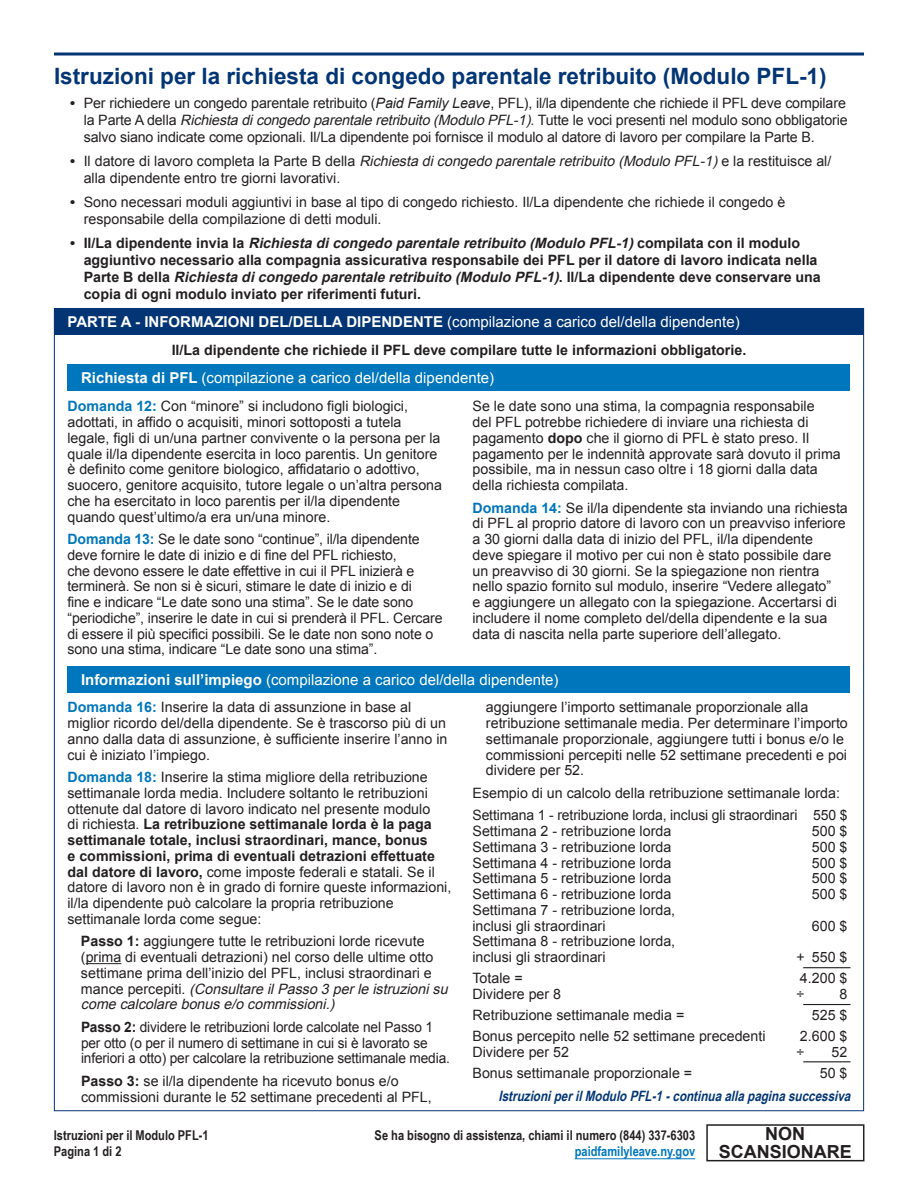
<style>
.page{position:relative;width:918px;height:1188px;background:#fff}
.page>*{position:absolute;margin:0;border:0;box-sizing:border-box;transform-origin:0 0}
.t1{font:700 22.5px "Arial";color:#033574}
.Bullets___Bold_-_Black{font:700 18px/18px "Arial";color:#231f20;text-align:center}
.Sections{font:15px "Arial";color:#fff}
.t2{font:14.25px/15.8px "Arial";color:#231f20}
.Bullets___Bold_-_Black-2{font:700 14.25px/17.1px "Arial";color:#231f20}
.t3{font:14.25px/15.8px "Arial";color:#231f20;scale:.96 1}
.Forms_Italic{font:italic 700 14.25px "Arial Narrow";color:#033574}
.Assistance{font:700 13.5px "Arial Narrow";color:#231f20}
.Page{font:700 13.5px "Arial Narrow";color:#231f20}
.Assistance-2{font:700 13.5px "Arial Narrow";color:#0076bc}
.s1{font-weight:700}
.s2{font-style:italic}
.s3{font-weight:700;color:#0076bc}
</style>
<div class="page">
<div style="left:54px;top:308px;width:810px;height:27px;background:#033574"></div>
<div style="left:68px;top:364px;width:782px;height:27px;background:#0076bc"></div>
<div style="left:68px;top:666px;width:782px;height:27px;background:#0076bc"></div>
<hr style="left:86px;top:963px;width:35px;height:1px;background:#231f20">
<svg style="left:54px;top:52px;width:810px;height:4px;background:#416796"></svg>
<div style="left:706px;top:1124px;width:158px;height:37px;border:2px solid #231f20"></div>
<hr style="left:803px;top:967px;width:47px;height:1px;background:#231f20">
<hr style="left:803px;top:1004px;width:47px;height:1px;background:#231f20">
<hr style="left:803px;top:1061px;width:47px;height:1px;background:#231f20">
<hr style="left:575px;top:1159px;width:120px;height:1px;background:#0076bc">
<h1 class="t1" style="left:54px;top:61px;width:774px">Istruzioni per la richiesta di congedo parentale retribuito (Modulo PFL-1)</h1>
<p class="t2" style="left:84px;top:94px;width:765px;line-height:17.1px;text-indent:-13px"><span class="s1">•</span> Per richiedere un congedo parentale retribuito (<span class="s2">Paid Family Leave</span>, PFL), il/la dipendente che richiede il PFL deve compilare la Parte A della <span class="s2">Richiesta dicongedo parentale retribuito (Modulo PFL-1)</span>. Tutte le voci presenti nel modulo sono obbligatorie salvo siano indicate come opzionali. Il/La dipendente poi fornisce il modulo al datore di lavoro per compilare la Parte B.</p>
<p class="t2" style="left:84px;top:152px;width:749px;line-height:17.1px;text-indent:-14px"><span class="s1">•</span> I l d a to re d i l a vo ro co m p l e ta l a P a rte B d e l l a <span class="s2">Richiesta dicongedo parentale retribuito (Modulo PFL-1)</span>e l a re s t i t u i s ce a l / alla dipendente entro tre giorni lavorativi.</p>
<p class="t2" style="left:84px;top:193px;width:703px;line-height:17.1px;text-indent:-14px"><span class="s1">•</span> Sono necessari moduli aggiuntivi in base al tipo di congedo richiesto. Il/La dipendente che richiede il congedo è responsabile della compilazione di detti moduli.</p>
<p class="Bullets___Bold_-_Black-2" style="left:84px;top:235px;width:739px;text-indent:-13px">• I l / L a d i p e n d e n t e i n v i a l a <span class="s2">Richiesta dicongedo parentale retribuito (Modulo PFL-1)</span>c o m p i l a t a c o n i l m o d u l o aggiuntivo necessario alla compagnia assicurativa responsabile dei PFL per il datore di lavoro indicata nella P a rt e B d e l l a <span class="s2">Richiesta dicongedo parentale retribuito (Modulo PFL-1)</span>. I l / L a d i p e n d e n t e d e v e c o n s e rv a re u n a copia di ogni modulo inviato per riferimenti futuri.</p>
<p class="Sections" style="left:68px;top:312px;width:674px"><span class="s1">PARTE A - INFORMAZIONI DEL/DELLA DIPENDENTE</span> (compilazione a carico del/della dipendente)</p>
<p class="Bullets___Bold_-_Black-2" style="left:172px;top:342px;width:576px">Il/La dipendente che richiede il PFL deve compilare tutte le informazioni obbligatorie.</p>
<p class="Sections" style="left:81px;top:367px;width:415px"><span class="s1">Richiesta di PFL</span> (compilazione a carico del/della dipendente)</p>
<p class="t2" style="left:68px;top:399px;width:376px"><span class="s3">Domanda 12:</span> Con “minore” si includono figli biologici, adottati, in affido o acquisiti, minori sottoposti a tutela legale, figli di un/una partner convivente o la persona per la quale il/la dipendente esercita in loco parentis. Un genitore è definito come genitore biologico, affidatario o adottivo, suocero, genitore acquisito, tutore legale o un’altra persona che ha esercitato in loco parentis per il/la dipendente quando quest’ultimo/a era un/una minore.</p>
<p class="t2" style="left:68px;top:532px;width:377px"><span class="s3">Domanda 13:</span> Se le date sono “continue”, il/la dipendente deve fornire le date di inizio e di fine del PFL richiesto,<br>che devono essere le date effettive in cui il PFL inizierà e terminerà. Se non si è sicuri, stimare le date di inizio e di<br>fine e indicare “Le date sono una stima”. Se le date sono “periodiche”, inserire le date in cui si prenderà il PFL. Cercare di essere il più specifici possibili. Se le date non sono note o sono una stima, indicare “Le date sono una stima”.</p>
<p class="t2" style="left:472px;top:399px;width:370px">Se le date sono una stima, la compagnia responsabile<br>del PFL potrebbe richiedere di inviare una richiesta di pagamento <span class="s1">dopo</span> che il giorno di PFL è stato preso. Il pagamento per le indennità approvate sarà dovuto il prima possibile, ma in nessun caso oltre i 18 giorni dalla data della richiesta compilata.</p>
<p class="t2" style="left:472px;top:500px;width:377px"><span class="s3">Domanda 14:</span> Se il/la dipendente sta inviando una richiesta di PFL al proprio datore di lavoro con un preavviso inferiore a 30 giorni dalla data di inizio del PFL, il/la dipendente<br>deve spiegare il motivo per cui non è stato possibile dare un preavviso di 30 giorni. Se la spiegazione non rientra nello spazio fornito sul modulo, inserire “Vedere allegato”<br>e aggiungere un allegato con la spiegazione. Accertarsi di includere il nome completo del/della dipendente e la sua data di nascita nella parte superiore dell’allegato.</p>
<p class="Sections" style="left:81px;top:670px;width:479px"><span class="s1">Informazioni sull’impiego</span> (compilazione a carico del/della dipendente)</p>
<p class="t2" style="left:68px;top:700px;width:381px"><span class="s3">Domanda 16:</span> Inserire la data di assunzione in base al miglior ricordo del/della dipendente. Se è trascorso più di un anno dalla data di assunzione, è sufficiente inserire l’anno in cui è iniziato l’impiego.</p>
<p class="t2" style="left:68px;top:769px;width:385px"><span class="s3">Domanda 18:</span> Inserire la stima migliore della retribuzione settimanale lorda media. Includere soltanto le retribuzioni ottenute dal datore di lavoro indicato nel presente modulo<br>di richiesta. <span class="s1">La retribuzione settimanale lorda è la paga settimanale totale, inclusi straordinari, mance, bonus<br>e commissioni, prima di eventuali detrazioni effettuate dal datore di lavoro,</span> come imposte federali e statali. Se il datore di lavoro non è in grado di fornire queste informazioni, il/la dipendente può calcolare la propria retribuzione settimanale lorda come segue:</p>
<p class="t2" style="left:81px;top:934px;width:372px"><span class="s1">Passo 1:</span> aggiungere tutte le retribuzioni lorde ricevute (prima di eventuali detrazioni) nel corso delle ultime otto settimane prima dell’inizio del PFL, inclusi straordinari e<br>m a n c e p e r c e p i t i . <span class="s2">(Consultare ilPasso 3 perle istruzionisu come calcolare bonuse/o commissioni.)</span></p>
<p class="t3" style="left:81px;top:1019px;width:386px"><span class="s1">Passo 2:</span> dividere le retribuzioni lorde calcolate nel Passo 1 per otto (o per il numero di settimane in cui si è lavorato se inferiori a otto) per calcolare la retribuzione settimanale media.</p>
<p class="t2" style="left:81px;top:1073px;width:352px"><span class="s1">Passo 3:</span> se il/la dipendente ha ricevuto bonus e/o commissioni durante le 52 settimane precedenti al PFL,</p>
<p class="t2" style="left:486px;top:700px;width:363px">aggiungere l’importo settimanale proporzionale alla retribuzione settimanale media. Per determinare l’importo settimanale proporzionale, aggiungere tutti i bonus e/o le commissioni percepiti nelle 52 settimane precedenti e poi dividere per 52.</p>
<p class="t2" style="left:473px;top:785px;width:369px">Esempio di un calcolo della retribuzione settimanale lorda:</p>
<p class="t2" style="left:472px;top:808px;width:376px">Settimana 1 - retribuzione lorda, inclusi gli straordinari 550 $</p>
<p class="t2" style="left:472px;top:823px;width:200px">Settimana 2 - retribuzione lorda</p>
<p class="t2" style="left:812px;top:823px;width:37px">500 $</p>
<p class="t2" style="left:472px;top:839px;width:200px">Settimana 3 - retribuzione lorda</p>
<p class="t2" style="left:812px;top:839px;width:37px">500 $</p>
<p class="t2" style="left:472px;top:855px;width:200px">Settimana 4 - retribuzione lorda</p>
<p class="t2" style="left:812px;top:855px;width:37px">500 $</p>
<p class="t2" style="left:472px;top:871px;width:200px">Settimana 5 - retribuzione lorda</p>
<p class="t2" style="left:812px;top:871px;width:37px">500 $</p>
<p class="t2" style="left:472px;top:886px;width:200px">Settimana 6 - retribuzione lorda</p>
<p class="t2" style="left:812px;top:886px;width:37px">500 $</p>
<p class="t2" style="left:472px;top:902px;width:204px">Settimana 7 - retribuzione lorda, inclusi gli straordinari</p>
<p class="t2" style="left:812px;top:918px;width:37px">600 $</p>
<p class="t2" style="left:472px;top:934px;width:204px">Settimana 8 - retribuzione lorda, inclusi gli straordinari</p>
<p class="t2" style="left:797px;top:949px;width:53px">+ 550 $</p>
<p class="t2" style="left:472px;top:971px;width:52px">Totale =</p>
<p class="t2" style="left:800px;top:971px;width:49px">4.200 $</p>
<p class="t2" style="left:472px;top:986px;width:90px">Dividere per 8</p>
<p class="t2" style="left:797px;top:986px;width:9px">÷</p>
<p class="t2" style="left:840px;top:986px;width:9px">8</p>
<p class="t2" style="left:472px;top:1007px;width:213px">Retribuzione settimanale media =</p>
<p class="t2" style="left:812px;top:1007px;width:37px">525 $</p>
<p class="t2" style="left:472px;top:1029px;width:295px">Bonus percepito nelle 52 settimane precedenti</p>
<p class="t2" style="left:800px;top:1029px;width:49px">2.600 $</p>
<p class="t2" style="left:472px;top:1044px;width:98px">Dividere per 52</p>
<p class="t2" style="left:797px;top:1044px;width:9px">÷</p>
<p class="t2" style="left:832px;top:1044px;width:17px">52</p>
<p class="t2" style="left:472px;top:1066px;width:221px">Bonus settimanale proporzionale =</p>
<p class="t2" style="left:820px;top:1066px;width:29px">50 $</p>
<p class="Forms_Italic" style="left:499px;top:1085px;width:358px">IstruzioniperilModuloPFL-1-continuaallapaginasuccessiva</p>
<p class="Page" style="left:54px;top:1125px;width:156px">Istruzioni per il Modulo PFL-1</p>
<p class="Page" style="left:54px;top:1141px;width:69px">Pagina 1 di 2</p>
<p class="Assistance" style="left:375px;top:1125px;width:322px">Se ha bisogno di assistenza, chiami il numero (844) 337-6303</p>
<p class="Assistance-2" style="left:575px;top:1141px;width:122px">paidfamilyleave.ny.gov</p>
<p class="Bullets___Bold_-_Black" style="left:719px;top:1126px;width:135px">NON<br>SCANSIONARE</p>
</div>
